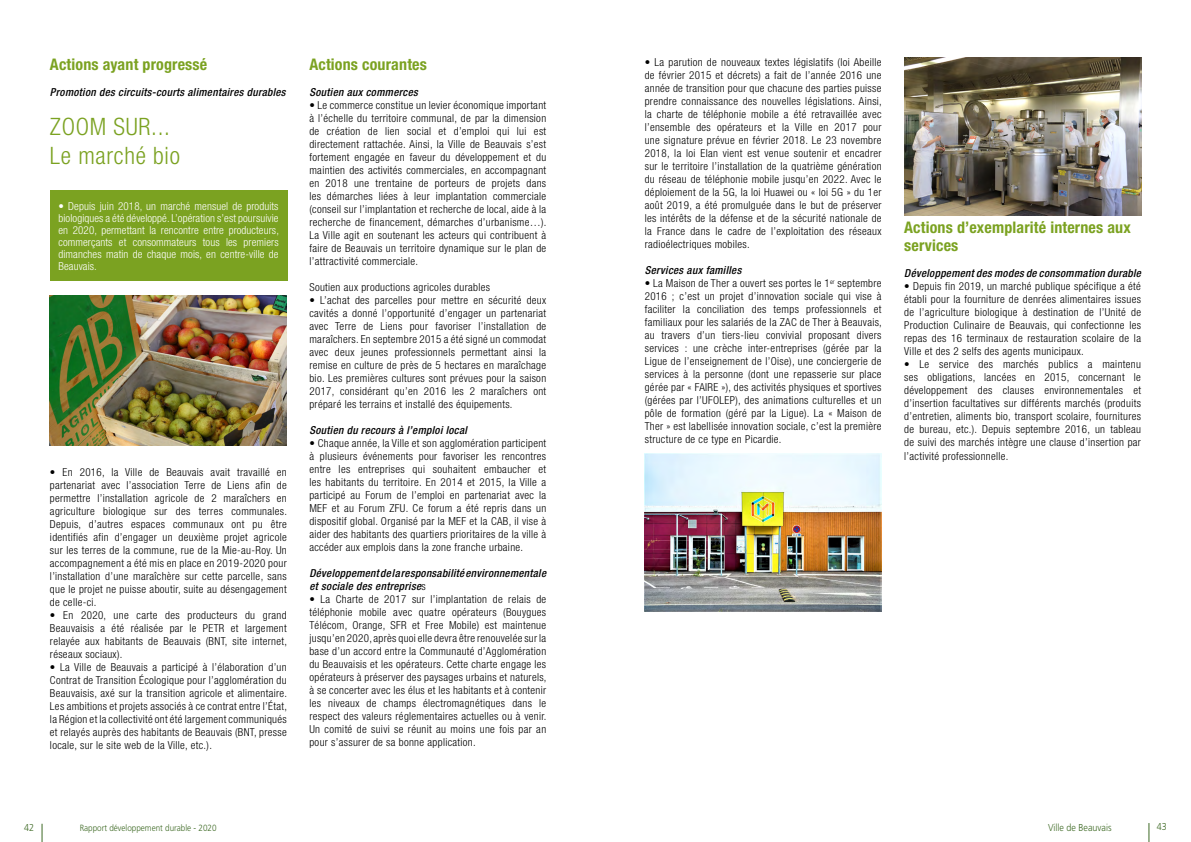
<style>
.page{position:relative;width:1191px;height:842px;background:#fff}
.page>*{position:absolute;margin:0;border:0;box-sizing:border-box;transform-origin:0 0}
.t1{font:300 condensed 24px "Helvetica Neue";letter-spacing:.03em;color:#7ba221}
.t2{font:700 condensed 16px/18px "Helvetica Neue";letter-spacing:.01em;color:#7ba221}
.t3{font:300 condensed 11px/13px "Helvetica Neue";letter-spacing:.03em;color:#000;text-align:justify}
.t4{font:300 condensed 11px/12px "Helvetica Neue";letter-spacing:.01em;color:#fff;text-align:justify}
.t5{font:italic 500 condensed 11px/13px "Helvetica Neue";letter-spacing:.03em;color:#000}
.t6{font:300 10px "Frutiger";color:#3e6a25;scale:.9 1}
.t7{font:300 9px "Frutiger";color:#3e6a25;scale:.9 1}
.s1{font-weight:300;font-style:normal}
</style>
<div class="page">
<svg style="left:1148px;top:823px;width:1px;height:19px"></svg>
<svg style="left:42px;top:824px;width:1px;height:18px"></svg>
<div style="left:50px;top:190px;width:237px;height:91px;background:#7ba221"></div>
<img style="left:50px;top:296px;width:237px;height:150px">
<img style="left:645px;top:453px;width:236px;height:158px">
<img style="left:904px;top:58px;width:237px;height:157px">
<p class="t2" style="left:50px;top:55px;width:159px">Actions ayant progressé</p>
<p class="t5" style="left:50px;top:86px;width:237px">Promotion des circuits-courts alimentaires durables</p>
<p class="t1" style="left:50px;top:113px;width:121px">ZOOM SUR...</p>
<p class="t1" style="left:50px;top:142px;width:131px">Le marché bio</p>
<p class="t4" style="left:58px;top:200px;width:222px">• Depuis juin 2018, un marché mensuel de produits biologiques a été développé. L’opération s’est poursuivie en 2020, permettant la rencontre entre producteurs, commerçants et consommateurs tous les premiers dimanches matin de chaque mois, en centre-ville de Beauvais.</p>
<p class="t3" style="left:50px;top:466px;width:239px">• En 2016, la Ville de Beauvais avait travaillé en partenariat avec l’association Terre de Liens afin de permettre l’installation agricole de 2 maraîchers en agriculture biologique sur des terres communales.<br>Depuis, d’autres espaces communaux ont pu être identifiés afin d’engager un deuxième projet agricole sur les terres de la commune, rue de la Mie-au-Roy. Un accompagnement a été mis en place en 2019-2020 pour l’installation d’une maraîchère sur cette parcelle, sans que le projet ne puisse aboutir, suite au désengagement de celle-ci.</p>
<p class="t3" style="left:50px;top:609px;width:239px">• En 2020, une carte des producteurs du grand Beauvaisis a été réalisée par le PETR et largement relayée aux habitants de Beauvais (BNT, site internet, réseaux sociaux).</p>
<p class="t3" style="left:50px;top:661px;width:239px">• La Ville de Beauvais a participé à l’élaboration d’un Contrat de Transition Écologique pour l’agglomération du Beauvaisis, axé sur la transition agricole et alimentaire.<br>Les ambitions et projets associés à ce contrat entre l’État, la Région et la collectivité ont été largement communiqués et relayés auprès des habitants de Beauvais (BNT, presse locale, sur le site web de la Ville, etc.).</p>
<p class="t2" style="left:309px;top:55px;width:119px">Actions courantes</p>
<p class="t5" style="left:309px;top:86px;width:110px">Soutien aux commerces</p>
<p class="t3" style="left:309px;top:99px;width:239px">• Le commerce constitue un levier économique important à l’échelle du territoire communal, de par la dimension de création de lien social et d’emploi qui lui est directement rattachée. Ainsi, la Ville de Beauvais s’est fortement engagée en faveur du développement et du maintien des activités commerciales, en accompagnant en 2018 une trentaine de porteurs de projets dans les démarches liées à leur implantation commerciale (conseil sur l’implantation et recherche de local, aide à la recherche de financement, démarches d’urbanisme…).<br>La Ville agit en soutenant les acteurs qui contribuent à faire de Beauvais un territoire dynamique sur le plan de l’attractivité commerciale.</p>
<p class="t3" style="left:309px;top:281px;width:182px">Soutien aux productions agricoles durables</p>
<p class="t3" style="left:309px;top:294px;width:238px">• L’achat des parcelles pour mettre en sécurité deux cavités a donné l’opportunité d’engager un partenariat avec Terre de Liens pour favoriser l’installation de maraîchers. En septembre 2015 a été signé un commodat avec deux jeunes professionnels permettant ainsi la remise en culture de près de 5 hectares en maraîchage bio. Les premières cultures sont prévues pour la saison 2017, considérant qu’en 2016 les 2 maraîchers ont préparé les terrains et installé des équipements.</p>
<p class="t5" style="left:309px;top:424px;width:159px">Soutien du recours à l’emploi local</p>
<p class="t3" style="left:309px;top:437px;width:238px">• Chaque année, la Ville et son agglomération participent à plusieurs événements pour favoriser les rencontres entre les entreprises qui souhaitent embaucher et les habitants du territoire. En 2014 et 2015, la Ville a participé au Forum de l’emploi en partenariat avec la MEF et au Forum ZFU. Ce forum a été repris dans un dispositif global. Organisé par la MEF et la CAB, il vise à aider des habitants des quartiers prioritaires de la ville à accéder aux emplois dans la zone franche urbaine.</p>
<p class="t5" style="left:309px;top:567px;width:238px">Développement de la responsabilité environnementale et sociale des entreprise<span class="s1">s</span></p>
<p class="t3" style="left:309px;top:593px;width:239px">• La Charte de 2017 sur l’implantation de relais de téléphonie mobile avec quatre opérateurs (Bouygues Télécom, Orange, SFR et Free Mobile) est maintenue jusqu’en 2020, après quoi elle devra être renouvelée sur la base d’un accord entre la Communauté d’Agglomération du Beauvaisis et les opérateurs. Cette charte engage les opérateurs à préserver des paysages urbains et naturels, à se concerter avec les élus et les habitants et à contenir les niveaux de champs électromagnétiques dans le respect des valeurs réglementaires actuelles ou à venir.<br>Un comité de suivi se réunit au moins une fois par an pour s’assurer de sa bonne application.</p>
<p class="t3" style="left:645px;top:56px;width:239px">• La parution de nouveaux textes législatifs (loi Abeille de février 2015 et décrets) a fait de l’année 2016 une année de transition pour que chacune des parties puisse prendre connaissance des nouvelles législations. Ainsi, la charte de téléphonie mobile a été retravaillée avec l’ensemble des opérateurs et la Ville en 2017 pour une signature prévue en février 2018. Le 23 novembre 2018, la loi Elan vient est venue soutenir et encadrer sur le territoire l’installation de la quatrième génération du réseau de téléphonie mobile jusqu’en 2022. Avec le déploiement de la 5G, la loi Huawei ou « loi 5G » du 1er août 2019, a été promulguée dans le but de préserver les intérêts de la défense et de la sécurité nationale de la France dans le cadre de l’exploitation des réseaux radioélectriques mobiles.</p>
<p class="t5" style="left:645px;top:264px;width:98px">Services aux familles</p>
<p class="t3" style="left:645px;top:277px;width:239px">• La Maison de Ther a ouvert ses portes le 1<sup>er</sup> septembre 2016 ; c’est un projet d’innovation sociale qui vise à faciliter la conciliation des temps professionnels et familiaux pour les salariés de la ZAC de Ther à Beauvais, au travers d’un tiers-lieu convivial proposant divers services : une crèche inter-entreprises (gérée par la Ligue de l’enseignement de l’Oise), une conciergerie de services à la personne (dont une repasserie sur place gérée par « FAIRE »), des activités physiques et sportives (gérées par l’UFOLEP), des animations culturelles et un pôle de formation (géré par la Ligue). La « Maison de Ther » est labellisée innovation sociale, c’est la première structure de ce type en Picardie.</p>
<p class="t2" style="left:904px;top:219px;width:228px">Actions d’exemplarité internes aux services</p>
<p class="t5" style="left:904px;top:267px;width:238px">Développement des modes de consommation durable</p>
<p class="t3" style="left:904px;top:280px;width:238px">• Depuis fin 2019, un marché publique spécifique a été établi pour la fourniture de denrées alimentaires issues de l’agriculture biologique à destination de l’Unité de Production Culinaire de Beauvais, qui confectionne les repas des 16 terminaux de restauration scolaire de la Ville et des 2 selfs des agents municipaux.</p>
<p class="t3" style="left:904px;top:358px;width:238px">• Le service des marchés publics a maintenu ses obligations, lancées en 2015, concernant le développement des clauses environnementales et d’insertion facultatives sur différents marchés (produits d’entretien, aliments bio, transport scolaire, fournitures de bureau, etc.). Depuis septembre 2016, un tableau de suivi des marchés intègre une clause d’insertion par l’activité professionnelle.</p>
<p class="t6" style="left:24px;top:822px;width:13px">42</p>
<p class="t7" style="left:80px;top:823px;width:154px">Rapport développement durable - 2020</p>
<p class="t6" style="left:1048px;top:821px;width:72px">Ville de Beauvais</p>
<p class="t6" style="left:1157px;top:821px;width:13px">43</p>
</div>
